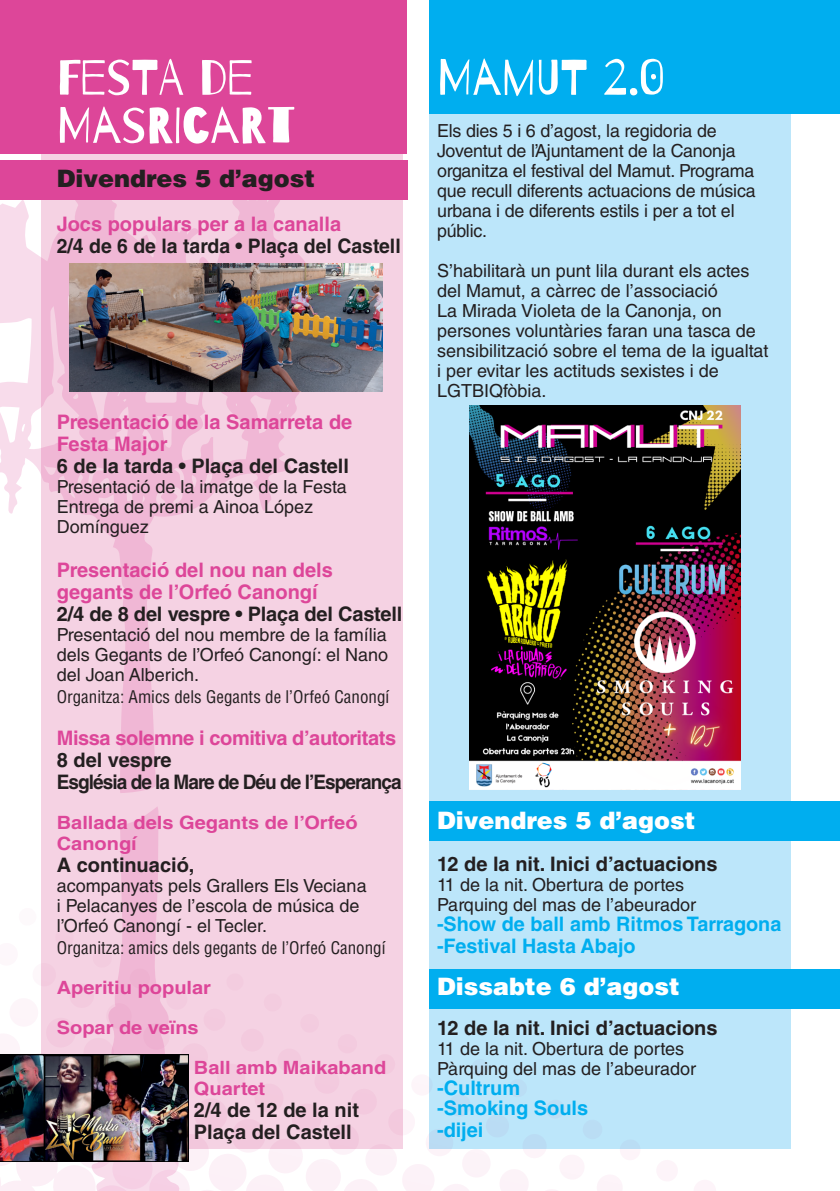
<style>
.page{position:relative;width:840px;height:1191px;background:#fff}
.page>*{position:absolute;margin:0;border:0;box-sizing:border-box;transform-origin:0 0}
.barrio{font:50px "Barrio";color:#fff}
.dia{font:900 24px "Helvetica LT Std";color:#fff}
.dia-2{font:900 24px "Helvetica LT Std";color:#231f20}
.Estilo_de_párrafo_1{font:700 20px/22px "Helvetica LT Std";color:#231f20}
.acte{font:700 20px/22px "Helvetica LT Std";color:#dd4699}
.acte-2{font:700 20px "Helvetica LT Std";color:#00aeef}
.Estilo_de_párrafo_1-2{font:700 20px "Helvetica LT Std";letter-spacing:-.05em;color:#231f20;scale:.95 1}
.acte-3{font:700 20px "Helvetica LT Std";letter-spacing:-.02em;color:#dd4699}
.acte-4{font:700 18.2px/20.2px "Helvetica LT Std";color:#dd4699;scale:1.09 1}
.text{font:18px/20px "Helvetica LT Std";color:#231f20}
.organitza{font:condensed 17px "Helvetica LT Std";color:#231f20}
</style>
<div class="page">
<div style="left:42px;top:43px;width:361px;height:1105px;background:#f5d2e3"></div>
<div style="left:429px;top:43px;width:361px;height:1105px;background:#bce6fa"></div>
<svg style="left:694px;top:1180px;width:22px;height:11px"></svg>
<svg style="left:657px;top:1160px;width:20px;height:21px"></svg>
<div style="left:0;top:0;width:407px;height:153px;background:#dd4699"></div>
<div style="left:429px;top:0;width:410px;height:113px;background:#00aeef"></div>
<svg style="left:0;top:200px;width:318px;height:593px"></svg>
<svg style="left:0;top:806px;width:641px;height:385px"></svg>
<img style="left:0;top:1054px;width:188px;height:108px">
<div style="left:0;top:161px;width:408px;height:39px;background:#dd4699"></div>
<div style="left:429px;top:801px;width:410px;height:39px;background:#00aeef"></div>
<div style="left:429px;top:969px;width:410px;height:40px;background:#00aeef"></div>
<img style="left:70px;top:264px;width:312px;height:127px">
<img style="left:469px;top:406px;width:271px;height:383px">
<p class="barrio" style="left:57px;top:51px;width:76px">FESTA</p>
<p class="barrio" style="left:199px;top:51px;width:56px">DE</p>
<p class="barrio" style="left:57px;top:99px;width:240px">MAS RICART</p>
<p class="dia-2" style="left:57px;top:162px;width:260px">Divendres 5 d’agost</p>
<p class="acte" style="left:57px;top:212px;width:286px">Jocs populars per a la canalla</p>
<p class="Estilo_de_párrafo_1" style="left:57px;top:234px;width:345px">2/4 de 6 de la tarda • Plaça del Castell</p>
<p class="acte" style="left:57px;top:410px;width:297px">Presentació de la Samarreta de<br>Festa Major</p>
<p class="Estilo_de_párrafo_1" style="left:57px;top:454px;width:293px">6 de la tarda • Plaça del Castell</p>
<p class="text" style="left:57px;top:476px;width:291px">Presentació de la imatge de la Festa</p>
<p class="text" style="left:57px;top:496px;width:258px">Entrega de premi a Ainoa López<br>Domínguez</p>
<p class="acte" style="left:57px;top:558px;width:277px">Presentació del nou nan dels gegants de l’Orfeó Canongí</p>
<p class="Estilo_de_párrafo_1" style="left:57px;top:602px;width:347px">2/4 de 8 del vespre • Plaça del Castell</p>
<p class="text" style="left:57px;top:624px;width:333px;text-align:justify">Presentació del nou membre de la família dels Gegants de l’Orfeó Canongí: el Nano del Joan Alberich.</p>
<p class="organitza" style="left:57px;top:686px;width:334px">Organitza: Amics dels Gegants de l’Orfeó Canongí</p>
<p class="acte-3" style="left:57px;top:726px;width:341px">Missa solemne i comitiva d’autoritats</p>
<p class="Estilo_de_párrafo_1" style="left:57px;top:749px;width:116px">8 del vespre</p>
<p class="Estilo_de_párrafo_1-2" style="left:57px;top:770px;width:364px">Església de la Mare de Déu de l’Esperança</p>
<p class="acte-4" style="left:57px;top:812px;width:277px">Ballada dels Gegants de l’Orfeó<br>Canongí</p>
<p class="Estilo_de_párrafo_1" style="left:57px;top:853px;width:139px">A continuació,</p>
<p class="text" style="left:57px;top:875px;width:311px">acompanyats pels Grallers Els Veciana i Pelacanyes de l’escola de música de l’Orfeó Canongí - el Tecler.</p>
<p class="organitza" style="left:57px;top:936px;width:330px">Organitza: amics dels gegants de l’Orfeó Canongí</p>
<p class="acte-4" style="left:57px;top:977px;width:143px">Aperitiu popular</p>
<p class="acte-4" style="left:57px;top:1017px;width:132px">Sopar de veïns</p>
<p class="acte-4" style="left:194px;top:1057px;width:178px">Ball amb Maikaband<br>Quartet</p>
<p class="Estilo_de_párrafo_1" style="left:194px;top:1098px;width:166px">2/4 de 12 de la nit<br>Plaça del Castell</p>
<p class="barrio" style="left:437px;top:51px;width:229px">MAM UT 2.0</p>
<p class="text" style="left:437px;top:120px;width:320px">Els dies 5 i 6 d’agost, la regidoria de Joventut de l’Ajuntament de la Canonja organitza el festival del Mamut. Programa que recull diferents actuacions de música urbana i de diferents estils i per a tot el públic.</p>
<p class="text" style="left:437px;top:260px;width:333px">S’habilitarà un punt lila durant els actes del Mamut, a càrrec de l’associació<br>La Mirada Violeta de la Canonja, on persones voluntàries faran una tasca de sensibilització sobre el tema de la igualtat i per evitar les actituds sexistes i de LGTBIQfòbia.</p>
<p class="dia" style="left:437px;top:804px;width:260px">Divendres 5 d’agost</p>
<p class="Estilo_de_párrafo_1" style="left:437px;top:852px;width:282px">12 de la nit. Inici d’actuacions</p>
<p class="text" style="left:437px;top:874px;width:248px">11 de la nit. Obertura de portes</p>
<p class="text" style="left:437px;top:894px;width:260px">Parquing del mas de l’abeurador</p>
<p class="acte-2" style="left:437px;top:912px;width:346px">-Show de ball amb Ritmos Tarragona</p>
<p class="acte-2" style="left:437px;top:934px;width:200px">-Festival Hasta Abajo</p>
<p class="dia" style="left:437px;top:970px;width:244px">Dissabte 6 d’agost</p>
<p class="Estilo_de_párrafo_1" style="left:437px;top:1016px;width:282px">12 de la nit. Inici d’actuacions</p>
<p class="text" style="left:437px;top:1038px;width:248px">11 de la nit. Obertura de portes</p>
<p class="text" style="left:437px;top:1058px;width:260px">Pàrquing del mas de l’abeurador</p>
<p class="acte-2" style="left:437px;top:1076px;width:85px">-Cultrum</p>
<p class="acte-2" style="left:437px;top:1096px;width:153px">-Smoking Souls</p>
<p class="acte-2" style="left:437px;top:1118px;width:48px">-dijei</p>
</div>
